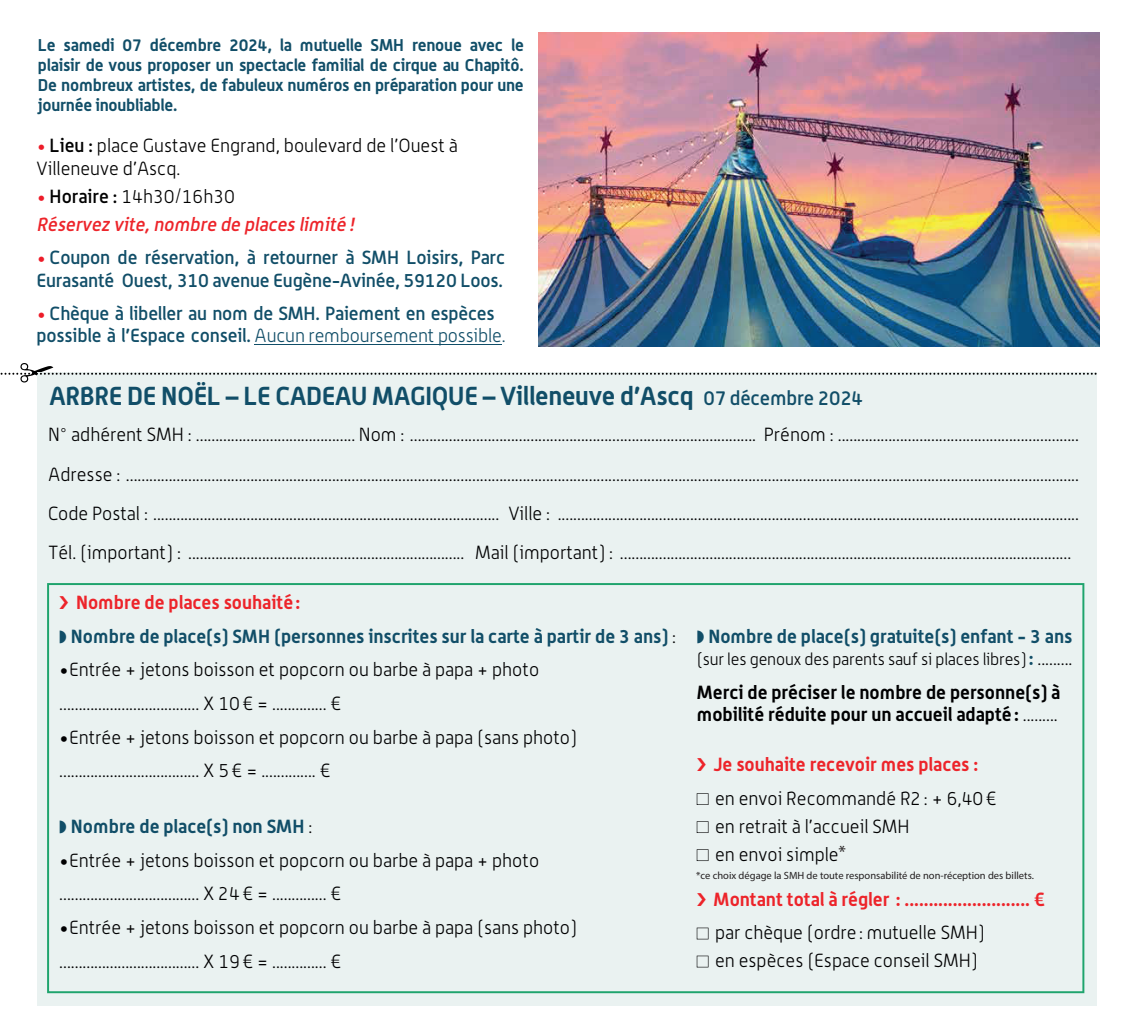
<style>
.page{position:relative;width:1124px;height:1035px;background:#fff}
.page>*{position:absolute;margin:0;border:0;box-sizing:border-box;transform-origin:0 0}
.t1{font:700 25.65px "Alwyn OT";letter-spacing:-.01em;color:#114e68}
.t2{font:300 18.75px/33.6px "Alwyn OT";color:#000001}
.t3{font:500 18.75px/22.5px "Alwyn OT";letter-spacing:-.01em;color:#114e68}
.t4{font:700 18.75px/33.6px "Alwyn OT";color:#114e68}
.t5{font:700 18.75px/22.5px "Alwyn OT";color:#000001}
.t6{font:700 18.75px "Alwyn OT";color:#ed242a}
.t7{font:italic 500 18.75px/28px "Alwyn OT";color:#ed242a}
.t8{font:18px "Myriad Pro";color:#231f20}
.t9{font:700 16.8px/20.1px "Alwyn OT";letter-spacing:-.01em;color:#114e68;text-align:justify}
.t10{font:300 16.8px "Alwyn OT";letter-spacing:-.01em;color:#000001}
.t11{font:10.5px "Myriad Pro";color:#231f20}
.s1{font-weight:700;font-size:17.7px;color:#ed1c29}
.s2{font-weight:500}
.s3{font-weight:700;font-style:normal;font-size:17.7px;color:#ed1c29}
.s4{font-style:normal;color:#000001}
.s5{font-weight:300;font-style:normal;color:#000001}
.s6{font-weight:300}
.s7{font-weight:500;font-size:19.65px}
.s8{color:#ed242a}
.s9{font-weight:300;color:#000001}
.s10{font-weight:700;font-size:18.75px;color:#114e68}
.s11{font-size:18.75px}
</style>
<div class="page">
<div style="left:37px;top:373px;width:1059px;height:633px;background:#eaf2f1"></div>
<svg style="left:0;top:363px;width:1096px;height:19px"></svg>
<hr style="left:254px;top:344px;width:248px;height:1px;background:#114e68">
<img style="left:538px;top:32px;width:561px;height:314px">
<svg style="left:47px;top:583px;width:1037px;height:410px"></svg>
<svg style="left:696px;top:793px;width:12px;height:12px"></svg>
<svg style="left:696px;top:821px;width:12px;height:12px"></svg>
<svg style="left:696px;top:849px;width:12px;height:12px"></svg>
<svg style="left:696px;top:927px;width:12px;height:12px"></svg>
<svg style="left:696px;top:955px;width:12px;height:12px"></svg>
<svg style="left:60px;top:596px;width:8px;height:13px"></svg>
<svg style="left:60px;top:630px;width:6px;height:13px"></svg>
<svg style="left:60px;top:820px;width:6px;height:13px"></svg>
<svg style="left:697px;top:630px;width:6px;height:13px"></svg>
<svg style="left:697px;top:758px;width:8px;height:13px"></svg>
<svg style="left:697px;top:892px;width:8px;height:14px"></svg>
<p class="t9" style="left:38px;top:35px;width:487px">Le samedi 07 décembre 2024, la mutuelle SMH renoue avec le plaisir de vous proposer un spectacle familial de cirque au Chapitô.<br>De nombreux artistes, de fabuleux numéros en préparation pour une journée inoubliable.</p>
<p class="t2" style="left:37px;top:134px;width:423px;line-height:22.5px"><span class="s1">•</span> <span class="s2">Lieu :</span> place Gustave Engrand, boulevard de l’Ouest à<br>Villeneuve d’Ascq.</p>
<p class="t7" style="left:37px;top:182px;width:323px"><span class="s3">•</span> <span class="s4">Horaire :</span> <span class="s5">14h30/16h30<br></span>Réservez vite,nombre de places limité !</p>
<p class="t3" style="left:37px;top:246px;width:470px"><span class="s1">•</span> Coupon de réservation, à retourner à SMH Loisirs, Parc<br>Eurasanté Ouest, 310 avenue Eugène-Avinée, 59120 Loos.</p>
<p class="t3" style="left:37px;top:302px;width:470px;line-height:21.5px"><span class="s1">•</span> Chèque à libeller au nom de SMH. Paiement en espèces possible à l’Espace conseil. <span class="s6">Aucun remboursement possible.</span></p>
<h1 class="t1" style="left:49px;top:380px;width:815px">ARBRE DE NOËL – LE CADEAU MAGIQUE – Villeneuve d’Ascq <span class="s7">07 décembre 2024</span></h1>
<p class="t2" style="left:48px;top:415px;width:1032px;line-height:39.2px;text-align:justify">N° adhérent SMH : ......................................... Nom : ......................................................................................... Prénom : ..............................................................<br>Adresse : .....................................................................................................................................................................................................................................................<br>Code Postal : ......................................................................................... Ville : ......................................................................................................................................<br>Tél. (important) : ....................................................................... Mail (important) : ....................................................................................................................</p>
<p class="t4" style="left:71px;top:585px;width:606px"><span class="s8">Nombre de places souhaité:<br></span>Nombre de place(s) SMH (personnes inscrites sur la carte à partir de 3 ans) <span class="s9">:</span></p>
<p class="t2" style="left:59px;top:653px;width:481px">•Entrée + jetons boisson et popcorn ou barbe à papa + photo .................................... X 10€ = .............. €</p>
<p class="t2" style="left:59px;top:720px;width:519px">•Entrée + jetons boisson et popcorn ou barbe à papa (sans photo) .................................... X 5€ = .............. €</p>
<p class="t4" style="left:708px;top:618px;width:365px">Nombre de place(s) gratuite(s) enfant - 3 ans</p>
<p class="t10" style="left:696px;top:649px;width:377px">(sur les genoux des parents sauf si places libres)<span class="s10">:</span> <span class="s11">.........</span></p>
<p class="t5" style="left:696px;top:680px;width:365px">Merci de préciser le nombre de personne(s) à mobilité réduite pour un accueil adapté: <span class="s6">.........</span></p>
<p class="t6" style="left:713px;top:753px;width:266px">Je souhaite recevoir mes places :</p>
<p class="t2" style="left:715px;top:784px;width:283px;line-height:28px">en envoi Recommandé R2: + 6,40€ en retrait à l’accueil SMH<br>en envoi simple</p>
<p class="t6" style="left:713px;top:887px;width:333px">Montant total à régler : .......................... €</p>
<p class="t2" style="left:715px;top:918px;width:271px;line-height:28px">par chèque (ordre: mutuelle SMH) en espèces (Espace conseil SMH)</p>
<p class="t4" style="left:71px;top:809px;width:243px">Nombre de place(s) non SMH <span class="s9">:</span></p>
<p class="t2" style="left:59px;top:843px;width:481px">•Entrée + jetons boisson et popcorn ou barbe à papa + photo .................................... X 24€ = .............. €</p>
<p class="t2" style="left:59px;top:910px;width:519px">•Entrée + jetons boisson et popcorn ou barbe à papa (sans photo) .................................... X 19€ = .............. €</p>
<p class="t8" style="left:838px;top:840px;width:9px">*</p>
<p class="t11" style="left:696px;top:869px;width:339px">*ce choix dégage la SMH de toute responsabilité de non-réception des billets.</p>
</div>
